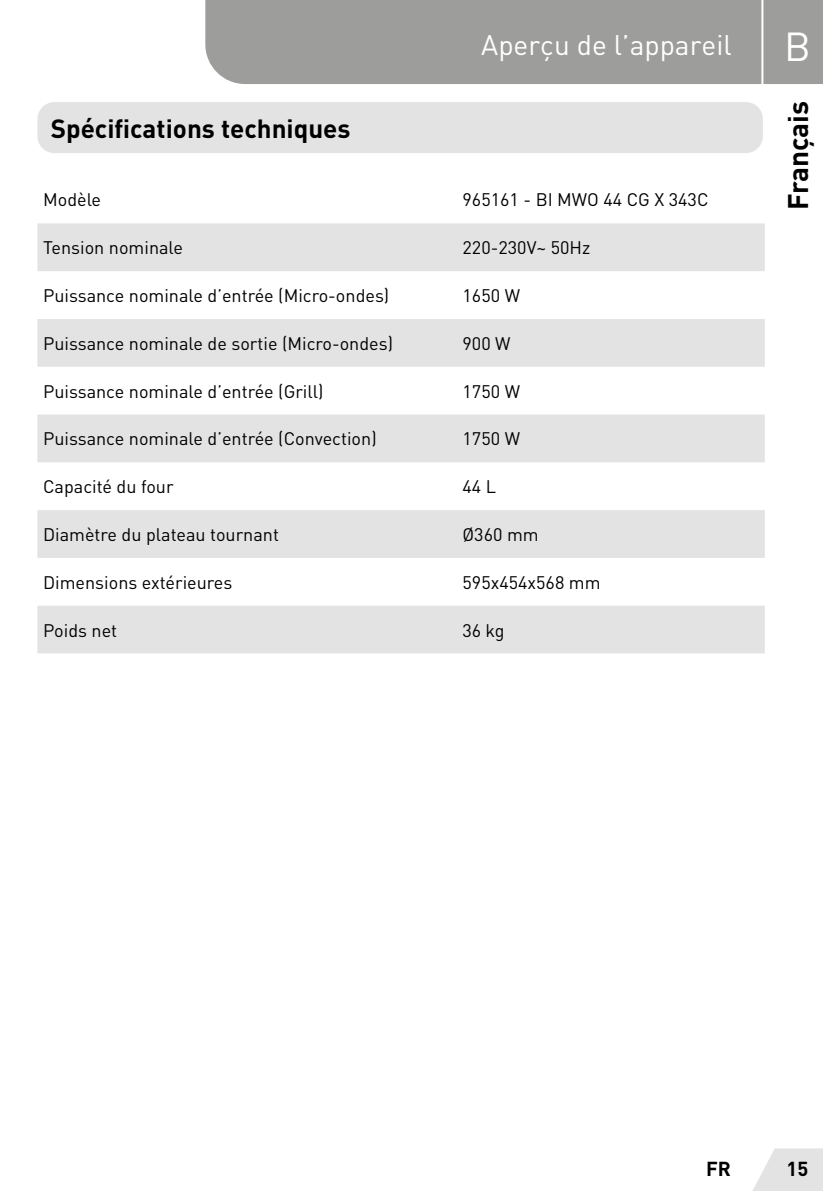
<style>
.page{position:relative;width:823px;height:1191px;background:#fff}
.page>*{position:absolute;margin:0;border:0;box-sizing:border-box;transform-origin:0 0}
.t1{font:40px "DIN";color:#fff}
.t2{font:28px "DIN";color:#fff}
.t3{font:700 28px "DIN Pro";color:#000}
.t4{font:700 26px "DIN Pro";color:#000}
.t5{font:700 20px "DIN Pro";color:#000}
.t6{font:18px "DIN Pro";color:#000}
</style>
<div class="page">
<svg style="left:753px;top:1148px;width:69px;height:43px"></svg>
<div style="left:205px;top:0;width:617px;height:84px;background:#9d9d9c"></div>
<hr style="left:761px;top:0;width:2px;height:94px;background:#fff">
<div style="left:37px;top:102px;width:725px;height:51px;background:#e3e3e3;border-radius:17px"></div>
<svg style="left:37px;top:223px;width:727px;height:430px;fill:#e3e3e3"></svg>
<h3 class="t4" style="left:51px;top:110px;width:301px">Spécifications techniques</h3>
<h2 class="t2" style="left:481px;top:28px;width:252px">Aperçu de l’appareil</h2>
<p class="t6" style="left:43px;top:188px;width:60px">Modèle</p>
<p class="t6" style="left:462px;top:188px;width:247px">965161 - BI MWO 44 CG X 343C</p>
<p class="t6" style="left:43px;top:235px;width:141px">Tension nominale</p>
<p class="t6" style="left:462px;top:235px;width:129px">220-230V~ 50Hz</p>
<p class="t6" style="left:43px;top:283px;width:347px">Puissance nominale d’entrée (Micro-ondes)</p>
<p class="t6" style="left:462px;top:283px;width:59px">1650 W</p>
<p class="t6" style="left:43px;top:331px;width:351px">Puissance nominale de sortie (Micro-ondes)</p>
<p class="t6" style="left:462px;top:331px;width:50px">900 W</p>
<p class="t6" style="left:43px;top:379px;width:282px">Puissance nominale d’entrée (Grill)</p>
<p class="t6" style="left:462px;top:379px;width:59px">1750 W</p>
<p class="t6" style="left:43px;top:426px;width:335px">Puissance nominale d’entrée (Convection)</p>
<p class="t6" style="left:462px;top:426px;width:59px">1750 W</p>
<p class="t6" style="left:43px;top:474px;width:132px">Capacité du four</p>
<p class="t6" style="left:462px;top:474px;width:35px">44 L</p>
<p class="t6" style="left:43px;top:522px;width:237px">Diamètre du plateau tournant</p>
<p class="t6" style="left:462px;top:522px;width:78px">Ø360 mm</p>
<p class="t6" style="left:43px;top:570px;width:191px">Dimensions extérieures</p>
<p class="t6" style="left:462px;top:570px;width:139px">595x454x568 mm</p>
<p class="t6" style="left:43px;top:618px;width:76px">Poids net</p>
<p class="t6" style="left:462px;top:618px;width:44px">36 kg</p>
<h1 class="t1" style="left:783px;top:22px;width:28px">B</h1>
<h2 class="t3" style="left:778px;top:210px;width:111px;rotate:-90deg">Français</h2>
<p class="t5" style="left:705px;top:1155px;width:26px">FR</p>
<p class="t5" style="left:786px;top:1155px;width:23px">15</p>
</div>
